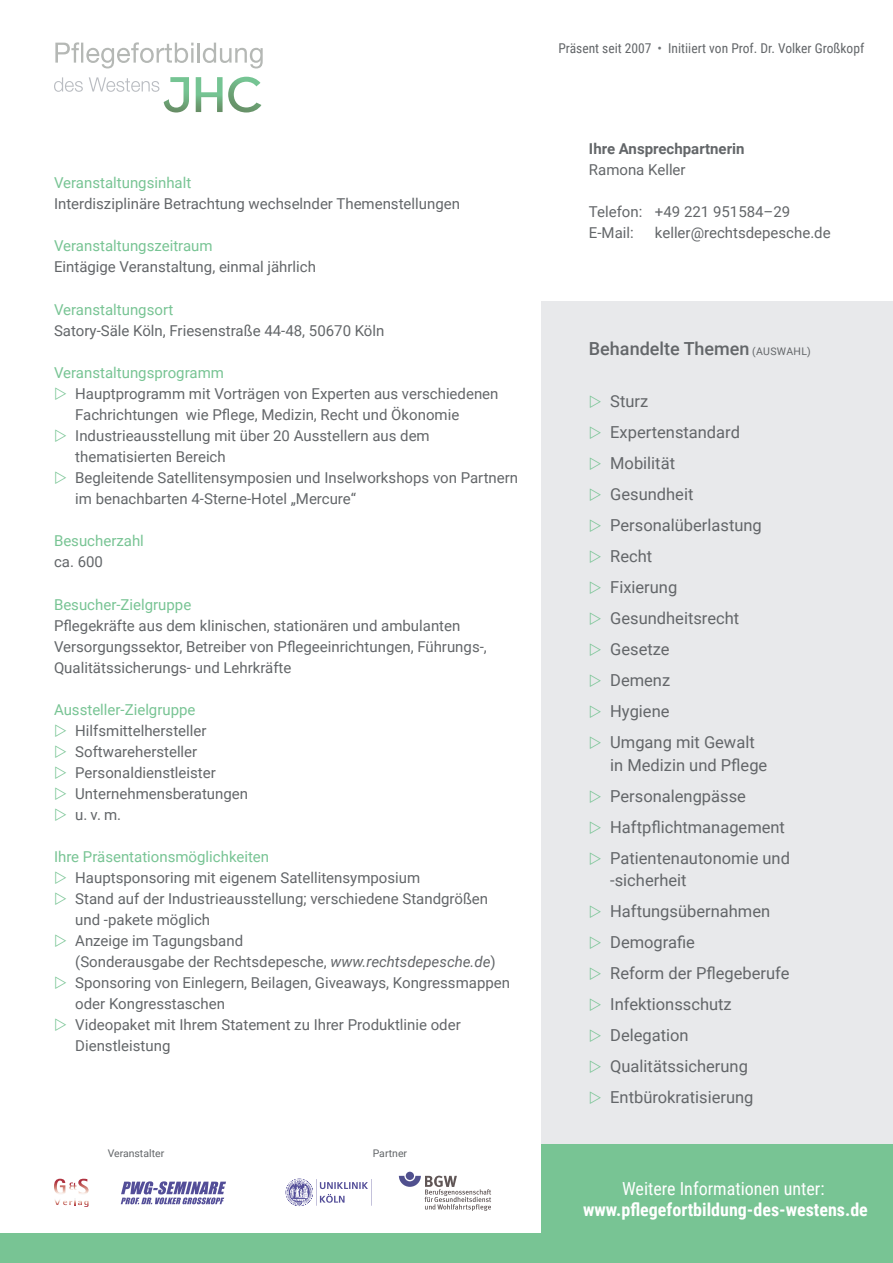
<style>
.page{position:relative;width:893px;height:1263px;background:#fff}
.page>*{position:absolute;margin:0;border:0;box-sizing:border-box;transform-origin:0 0}
.t1{font:700 18px "Roboto Condensed";color:#fff}
.t2{font:18px "Roboto Condensed";color:#fff}
.t3{font:500 18px "Roboto";color:#636669}
.t4{font:16.5px/31px "Roboto";color:#636669}
.t5{font:15px/21px "Roboto";color:#636669}
.t6{font:15px "Roboto";color:#78c494}
.t7{font:700 15px "Roboto";color:#636669}
.t8{font:13.5px "Roboto Condensed";color:#636669}
.t9{font:10.5px "Roboto";color:#636669}
.s1{font-style:italic}
.s2{color:#727579}
.s3{font-weight:400;font-size:10.5px}
</style>
<div class="page">
<div style="left:0;top:1233px;width:893px;height:30px;background:#78c494"></div>
<img style="left:196px;top:77px;width:27px;height:35px">
<svg style="left:55px;top:42px;width:138px;height:26px"></svg>
<hr style="left:197px;top:43px;width:3px;height:20px;background:#b5b8b5">
<svg style="left:203px;top:43px;width:60px;height:25px"></svg>
<svg style="left:54px;top:77px;width:29px;height:15px"></svg>
<svg style="left:89px;top:77px;width:70px;height:15px"></svg>
<img style="left:164px;top:77px;width:25px;height:35px">
<img style="left:228px;top:77px;width:33px;height:35px">
<div style="left:541px;top:1144px;width:352px;height:119px;background:#78c494"></div>
<div style="left:541px;top:301px;width:352px;height:843px;background:#e8e9eb"></div>
<svg style="left:54px;top:1179px;width:35px;height:28px"></svg>
<svg style="left:121px;top:1181px;width:105px;height:23px"></svg>
<svg style="left:286px;top:1179px;width:82px;height:27px"></svg>
<div style="left:406px;top:1172px;width:8px;height:8px;background:#50508e;border-radius:50%"></div>
<svg style="left:399px;top:1176px;width:92px;height:35px"></svg>
<p class="t6" style="left:54px;top:172px;width:139px">Veranstaltungsinhalt</p>
<p class="t5" style="left:54px;top:193px;width:408px">Interdisziplinäre Betrachtung wechselnder Themenstellungen</p>
<p class="t6" style="left:54px;top:236px;width:160px">Veranstaltungszeitraum</p>
<p class="t5" style="left:54px;top:256px;width:264px">Eintägige Veranstaltung, einmal jährlich</p>
<p class="t6" style="left:54px;top:299px;width:121px">Veranstaltungsort</p>
<p class="t5" style="left:54px;top:319px;width:332px">Satory-Säle Köln, Friesenstraße 44-48, 50670 Köln</p>
<p class="t6" style="left:54px;top:362px;width:171px">Veranstaltungsprogramm</p>
<p class="t5" style="left:75px;top:383px;width:444px">Hauptprogramm mit Vorträgen von Experten aus verschiedenen Fachrichtungen wie Pflege, Medizin, Recht und Ökonomie Industrieausstellung mit über 20 Ausstellern aus dem thematisierten Bereich<br>Begleitende Satellitensymposien und Inselworkshops von Partnern im benachbarten 4-Sterne-Hotel „Mercure“</p>
<p class="t6" style="left:54px;top:530px;width:91px">Besucherzahl</p>
<p class="t5" style="left:54px;top:551px;width:50px">ca. 600</p>
<p class="t6" style="left:54px;top:594px;width:139px">Besucher-Zielgruppe</p>
<p class="t5" style="left:54px;top:614px;width:434px">Pflegekräfte aus dem klinischen, stationären und ambulanten<br>Versorgungssektor, Betreiber von Pflegeeinrichtungen, Führungs-,<br>Qualitätssicherungs- und Lehrkräfte</p>
<p class="t6" style="left:54px;top:699px;width:143px">Aussteller-Zielgruppe</p>
<p class="t5" style="left:75px;top:719px;width:174px">Hilfsmittelhersteller<br>Softwarehersteller<br>Personaldienstleister<br>Unternehmensberatungen u. v. m.</p>
<p class="t6" style="left:54px;top:846px;width:217px">Ihre Präsentationsmöglichkeiten</p>
<p class="t5" style="left:75px;top:867px;width:436px">Hauptsponsoring mit eigenem Satellitensymposium<br>Stand auf der Industrieausstellung; verschiedene Standgrößen und -pakete möglich<br>Anzeige im Tagungsband<br>(Sonderausgabe der Rechtsdepesche, <span class="s1">www.rechtsdepesche.de</span>)<br>Sponsoring von Einlegern, Beilagen, Giveaways, Kongressmappen oder Kongresstaschen<br>Videopaket mit Ihrem Statement zu Ihrer Produktlinie oder Dienstleistung</p>
<p class="t9" style="left:108px;top:1146px;width:58px">Veranstalter</p>
<p class="t9" style="left:373px;top:1146px;width:36px">Partner</p>
<p class="t8" style="left:558px;top:38px;width:307px">Präsent seit 2007 <span class="s2">•</span> Initiiert von Prof. Dr. Volker Großkopf</p>
<p class="t7" style="left:589px;top:138px;width:157px">Ihre Ansprechpartnerin</p>
<p class="t5" style="left:589px;top:159px;width:98px">Ramona Keller</p>
<p class="t5" style="left:589px;top:201px;width:203px">Telefon: +49 221 951584–29<br>E-Mail:</p>
<p class="t5" style="left:655px;top:222px;width:177px">keller@rechtsdepesche.de</p>
<p class="t3" style="left:589px;top:336px;width:223px">Behandelte Themen <span class="s3">(AUSWAHL)</span></p>
<p class="t4" style="left:610px;top:385px;width:153px">Sturz<br>Expertenstandard<br>Mobilität<br>Gesundheit<br>Personalüberlastung<br>Recht<br>Fixierung<br>Gesundheitsrecht<br>Gesetze<br>Demenz<br>Hygiene<br>Umgang mit Gewalt</p>
<p class="t4" style="left:610px;top:749px;width:181px">in Medizin und Pflege<br>Personalengpässe<br>Haftpflichtmanagement<br>Patientenautonomie und</p>
<p class="t4" style="left:610px;top:864px;width:181px">-sicherheit<br>Haftungsübernahmen<br>Demografie<br>Reform der Pflegeberufe<br>Infektionsschutz<br>Delegation<br>Qualitätssicherung<br>Entbürokratisierung</p>
<p class="t2" style="left:622px;top:1176px;width:204px">Weitere Informationen unter:</p>
<p class="t1" style="left:583px;top:1197px;width:286px">www.pflegefortbildung-des-westens.de</p>
</div>
